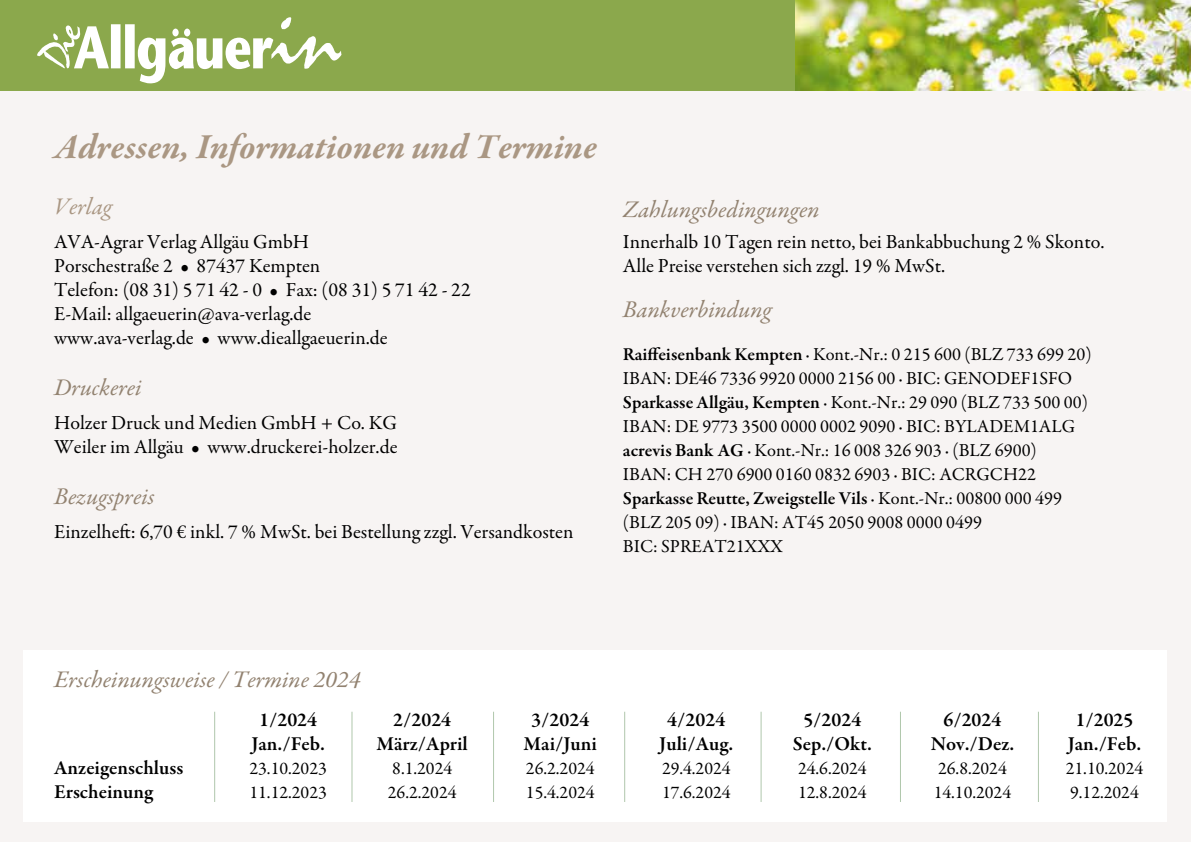
<style>
.page{position:relative;width:1191px;height:842px;background:#f7f4f3}
.page>*{position:absolute;margin:0;border:0;box-sizing:border-box;transform-origin:0 0}
.t1{font:italic 700 36px "Garamond Premr Pro";color:#aa9783}
.t2{font:italic 24px "Garamond Premr Pro";color:#928270}
.t3{font:italic 24px "Garamond Premr Pro";color:#aa9783}
.t4{font:20px/24px "Garamond Premr Pro";color:#000}
.t5{font:600 20px "Garamond Premr Pro";color:#000}
.t6{font:18.4px/24px "Garamond Premr Pro";color:#000}
.t7{font:18px "Garamond Premr Pro";color:#000}
.s1{font-weight:600}
</style>
<div class="page">
<div style="left:24px;top:650px;width:1143px;height:172px;background:#fff"></div>
<div style="left:0;top:0;width:1191px;height:91px;background:#8ba84c"></div>
<svg style="left:37px;top:17px;width:304px;height:66px"></svg>
<hr style="left:214px;top:712px;width:1px;height:90px;background:#b0c7ac">
<img style="left:795px;top:0;width:396px;height:91px">
<hr style="left:352px;top:712px;width:1px;height:90px;background:#b0c7ac">
<hr style="left:493px;top:712px;width:1px;height:90px;background:#b0c7ac">
<hr style="left:624px;top:712px;width:1px;height:90px;background:#b0c7ac">
<hr style="left:760px;top:712px;width:1px;height:90px;background:#b0c7ac">
<hr style="left:900px;top:712px;width:1px;height:90px;background:#b0c7ac">
<hr style="left:1038px;top:712px;width:1px;height:90px;background:#b0c7ac">
<h1 class="t1" style="left:54px;top:124px;width:544px">Adressen, Informationen und Termine</h1>
<h2 class="t3" style="left:54px;top:191px;width:60px">Verlag</h2>
<p class="t4" style="left:54px;top:230px;width:418px">AVA-Agrar Verlag Allgäu GmbH<br>Porschestraße 2 • 87437 Kempten<br>Telefon: (08 31) 5 71 42 - 0 • Fax: (08 31) 5 71 42 - 22<br>E-Mail: allgaeuerin@ava-verlag.de<br>www.ava-verlag.de • www.dieallgaeuerin.de</p>
<h2 class="t2" style="left:54px;top:372px;width:89px">Druckerei</h2>
<p class="t4" style="left:54px;top:411px;width:345px">Holzer Druck und Medien GmbH + Co. KG<br>Weiler im Allgäu • www.druckerei-holzer.de</p>
<h2 class="t2" style="left:54px;top:481px;width:102px">Bezugspreis</h2>
<p class="t4" style="left:54px;top:520px;width:521px">Einzelheft: 6,70 € inkl. 7 % MwSt. bei Bestellung zzgl. Versandkosten</p>
<h2 class="t2" style="left:623px;top:194px;width:198px">Zahlungsbedingungen</h2>
<p class="t4" style="left:623px;top:230px;width:483px">Innerhalb 10 Tagen rein netto, bei Bankabbuchung 2 % Skonto.<br>Alle Preise verstehen sich zzgl. 19 % MwSt.</p>
<h2 class="t2" style="left:623px;top:294px;width:150px">Bankverbindung</h2>
<p class="t6" style="left:623px;top:343px;width:470px"><span class="s1">Raiffeisenbank Kempten</span> · Kont.-Nr.: 0 215 600 (BLZ 733 699 20)<br>IBAN: DE46 7336 9920 0000 2156 00 · BIC: GENODEF1SFO <span class="s1">Sparkasse Allgäu, Kempten</span> · Kont.-Nr.: 29 090 (BLZ 733 500 00)<br>IBAN: DE 9773 3500 0000 0002 9090 · BIC: BYLADEM1ALG <span class="s1">acrevis Bank AG</span> · Kont.-Nr.: 16 008 326 903 · (BLZ 6900)<br>IBAN: CH 270 6900 0160 0832 6903 · BIC: ACRGCH22<br><span class="s1">Sparkasse Reutte, Zweigstelle Vils</span> · Kont.-Nr.: 00800 000 499 (BLZ 205 09) · IBAN: AT45 2050 9008 0000 0499<br>BIC: SPREAT21XXX</p>
<h2 class="t2" style="left:54px;top:664px;width:308px">Erscheinungsweise / Termine 2024</h2>
<p class="t5" style="left:259px;top:708px;width:59px">1/2024</p>
<p class="t5" style="left:393px;top:708px;width:59px">2/2024</p>
<p class="t5" style="left:531px;top:708px;width:59px">3/2024</p>
<p class="t5" style="left:667px;top:708px;width:59px">4/2024</p>
<p class="t5" style="left:803px;top:708px;width:59px">5/2024</p>
<p class="t5" style="left:943px;top:708px;width:59px">6/2024</p>
<p class="t5" style="left:1075px;top:708px;width:60px">1/2025</p>
<p class="t5" style="left:251px;top:732px;width:75px">Jan./Feb.</p>
<p class="t5" style="left:376px;top:732px;width:93px">März/April</p>
<p class="t5" style="left:523px;top:732px;width:75px">Mai/Juni</p>
<p class="t5" style="left:659px;top:732px;width:76px">Juli/Aug.</p>
<p class="t5" style="left:793px;top:732px;width:80px">Sep./Okt.</p>
<p class="t5" style="left:930px;top:732px;width:85px">Nov./Dez.</p>
<p class="t5" style="left:1067px;top:732px;width:75px">Jan./Feb.</p>
<p class="t5" style="left:54px;top:756px;width:131px">Anzeigenschluss</p>
<p class="t7" style="left:249px;top:758px;width:79px">23.10.2023</p>
<p class="t7" style="left:392px;top:758px;width:61px">8.1.2024</p>
<p class="t7" style="left:526px;top:758px;width:70px">26.2.2024</p>
<p class="t7" style="left:662px;top:758px;width:70px">29.4.2024</p>
<p class="t7" style="left:798px;top:758px;width:70px">24.6.2024</p>
<p class="t7" style="left:938px;top:758px;width:70px">26.8.2024</p>
<p class="t7" style="left:1065px;top:758px;width:79px">21.10.2024</p>
<p class="t5" style="left:54px;top:780px;width:101px">Erscheinung</p>
<p class="t7" style="left:249px;top:782px;width:79px">11.12.2023</p>
<p class="t7" style="left:388px;top:782px;width:70px">26.2.2024</p>
<p class="t7" style="left:526px;top:782px;width:70px">15.4.2024</p>
<p class="t7" style="left:662px;top:782px;width:70px">17.6.2024</p>
<p class="t7" style="left:798px;top:782px;width:70px">12.8.2024</p>
<p class="t7" style="left:933px;top:782px;width:79px">14.10.2024</p>
<p class="t7" style="left:1070px;top:782px;width:70px">9.12.2024</p>
</div>
